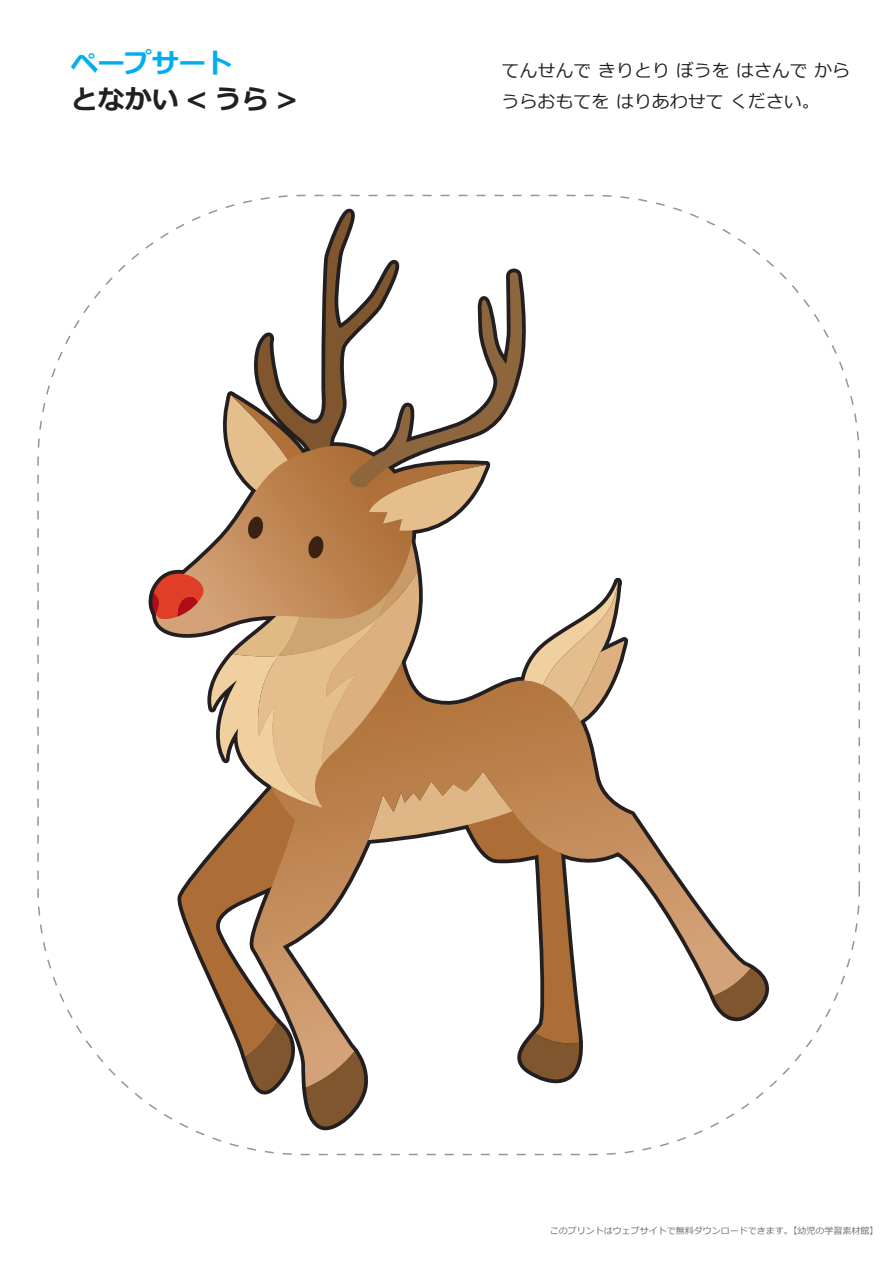
<style>
.page{position:relative;width:893px;height:1263px;background:#fff}
.page>*{position:absolute;margin:0;border:0;box-sizing:border-box;transform-origin:0 0}
.t1{font:700 27px "Meiryo";color:#231f20}
.t2{font:700 27px "Meiryo";color:#00aeef}
.t3{font:18px/31.5px "Meiryo";color:#231f20}
.t4{font:9px "Meiryo";color:#6c6d70}
</style>
<div class="page">
<svg style="left:751px;top:964px;width:18px;height:53px"></svg>
<svg style="left:633px;top:811px;width:118px;height:211px"></svg>
<svg style="left:145px;top:200px;width:488px;height:942px"></svg>
<h1 class="t2" style="left:71px;top:44px;width:163px">ペープサート</h1>
<h1 class="t1" style="left:71px;top:80px;width:229px">となかい &lt; うら &gt;</h1>
<h2 class="t3" style="left:502px;top:55px;width:350px">てんせんで きりとり ぼうを はさんで からうらおもてを はりあわせて ください。</h2>
<p class="t4" style="left:550px;top:1224px;width:330px">このプリントはウェブサイトで無料ダウンロードできます。【幼児の学習素材館】</p>
</div>
